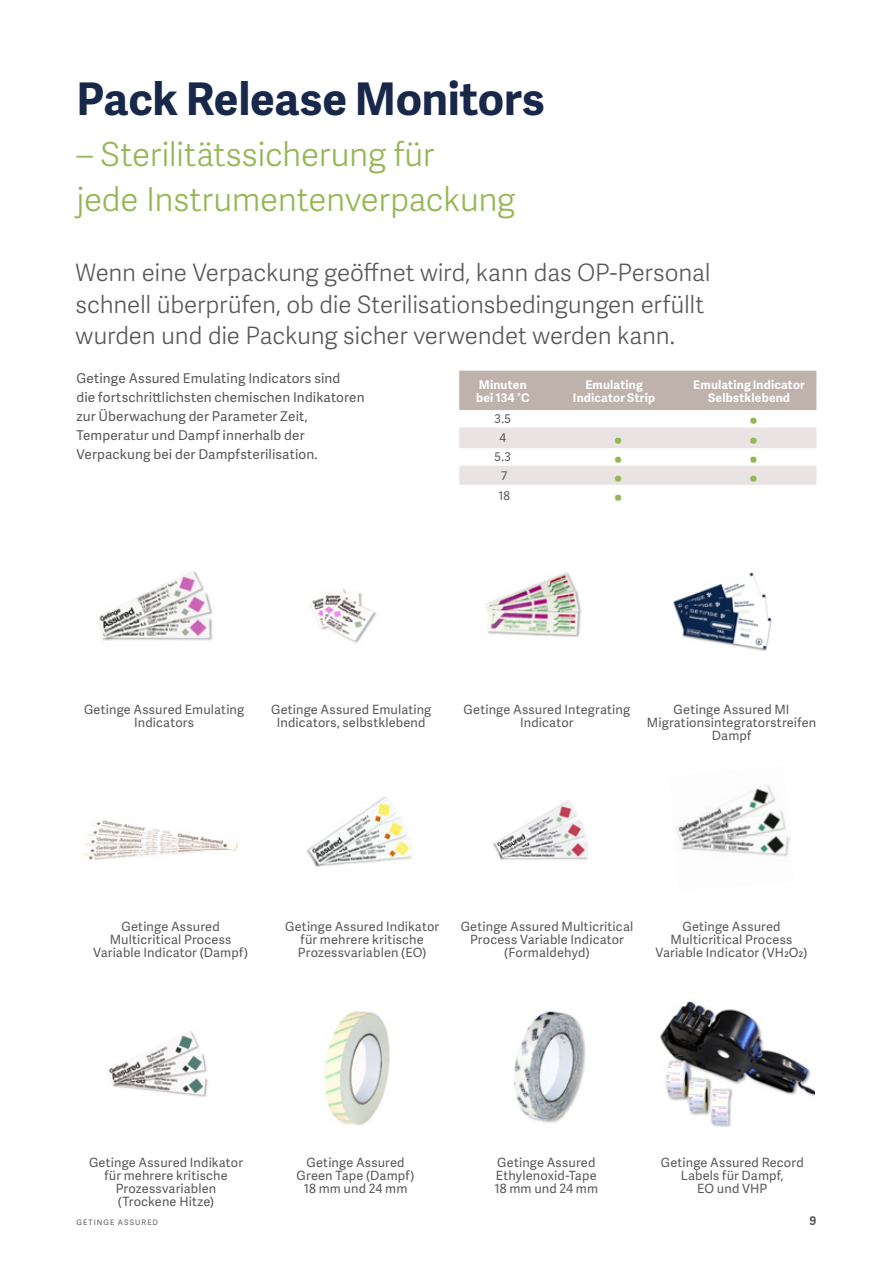
<style>
.page{position:relative;width:893px;height:1263px;background:#fff}
.page>*{position:absolute;margin:0;border:0;box-sizing:border-box;transform-origin:0 0}
.t1{font:700 45px "Adelle Sans";letter-spacing:-.005em;color:#18284a}
.t2{font:300 33px/44.7px "Adelle Sans";letter-spacing:-.01em;color:#94b754}
.t3{font:300 24px/32px "Adelle Sans";letter-spacing:-.01em;color:#595857}
.t4{font:22.5px "Adelle Sans";color:#94b754}
.t5{font:13.5px/19.2px "Adelle Sans";letter-spacing:.01em;color:#595857}
.t6{font:12.75px/12.8px "Adelle Sans";letter-spacing:.015em;color:#595857;text-align:center}
.t7{font:700 12px/12.8px "Adelle Sans";letter-spacing:.015em;color:#fff;text-align:center}
.t8{font:12px "Adelle Sans";color:#595857}
.t9{font:700 12px "Adelle Sans";color:#595857}
.t10{font:7.5px "Adelle Sans";letter-spacing:.14em;color:#595857}
</style>
<div class="page">
<img style="left:98px;top:571px;width:115px;height:70px">
<img style="left:486px;top:572px;width:96px;height:65px">
<img style="left:306px;top:797px;width:106px;height:70px">
<img style="left:493px;top:800px;width:95px;height:60px">
<img style="left:310px;top:589px;width:66px;height:54px">
<img style="left:673px;top:572px;width:99px;height:79px">
<img style="left:84px;top:819px;width:155px;height:41px">
<img style="left:675px;top:784px;width:116px;height:73px">
<img style="left:514px;top:1011px;width:72px;height:112px">
<img style="left:324px;top:1011px;width:66px;height:115px">
<img style="left:660px;top:1001px;width:155px;height:126px">
<img style="left:108px;top:1031px;width:100px;height:66px">
<div style="left:459px;top:371px;width:357px;height:39px;background:#bfb1ac"></div>
<svg style="left:459px;top:427px;width:357px;height:58px"></svg>
<h1 class="t1" style="left:77px;top:66px;width:469px">Pack Release Monitors</h1>
<h2 class="t2" style="left:77px;top:131px;width:440px">– Sterilitätssicherung für<br>jede Instrumentenverpackung</h2>
<h3 class="t3" style="left:76px;top:255px;width:636px">Wenn eine Verpackung geöffnet wird, kann das OP-Personal schnell überprüfen, ob die Sterilisationsbedingungen erfüllt wurden und die Packung sicher verwendet werden kann.</h3>
<p class="t7" style="left:476px;top:378px;width:55px;text-align:left">Minuten bei 134 °C</p>
<p class="t7" style="left:573px;top:378px;width:84px">Emulating<br>Indicator Strip</p>
<p class="t7" style="left:693px;top:378px;width:113px">Emulating Indicator<br>Selbstklebend</p>
<p class="t8" style="left:495px;top:410px;width:18px">3.5</p>
<h3 class="t4" style="left:749px;top:403px;width:10px">•</h3>
<p class="t8" style="left:499px;top:429px;width:8px">4</p>
<h3 class="t4" style="left:614px;top:422px;width:10px">•</h3>
<h3 class="t4" style="left:749px;top:422px;width:10px">•</h3>
<p class="t8" style="left:495px;top:449px;width:18px">5.3</p>
<h3 class="t4" style="left:614px;top:442px;width:10px">•</h3>
<h3 class="t4" style="left:749px;top:442px;width:10px">•</h3>
<p class="t8" style="left:501px;top:467px;width:8px">7</p>
<h3 class="t4" style="left:614px;top:461px;width:10px">•</h3>
<h3 class="t4" style="left:749px;top:461px;width:10px">•</h3>
<p class="t8" style="left:498px;top:487px;width:13px">18</p>
<h3 class="t4" style="left:614px;top:480px;width:10px">•</h3>
<p class="t5" style="left:77px;top:368px;width:290px">Getinge Assured Emulating Indicators sind<br>die fortschrittlichsten chemischen Indikatoren zur Überwachung der Parameter Zeit, Temperatur und Dampf innerhalb der Verpackung bei der Dampfsterilisation.</p>
<p class="t6" style="left:84px;top:703px;width:162px">Getinge Assured Emulating<br>Indicators</p>
<p class="t6" style="left:271px;top:703px;width:162px">Getinge Assured Emulating<br>Indicators, selbstklebend</p>
<p class="t6" style="left:464px;top:703px;width:168px">Getinge Assured Integrating<br>Indicator</p>
<p class="t6" style="left:647px;top:703px;width:171px">Getinge Assured MI<br>Migrationsintegratorstreifen<br>Dampf</p>
<p class="t6" style="left:93px;top:920px;width:157px">Getinge Assured<br>Multicritical Process<br>Variable Indicator (Dampf)</p>
<p class="t6" style="left:285px;top:920px;width:155px">Getinge Assured Indikator für mehrere kritische<br>Prozessvariablen (EO)</p>
<p class="t6" style="left:461px;top:920px;width:174px">Getinge Assured Multicritical<br>Process Variable Indicator (Formaldehyd)</p>
<p class="t6" style="left:655px;top:920px;width:154px">Getinge Assured<br>Multicritical Process<br>Variable Indicator (VH2O2)</p>
<p class="t6" style="left:89px;top:1156px;width:155px">Getinge Assured Indikator für mehrere kritische<br>Prozessvariablen (Trockene Hitze)</p>
<p class="t10" style="left:77px;top:1217px;width:83px">GETINGE ASSURED</p>
<p class="t9" style="left:809px;top:1211px;width:8px">9</p>
<p class="t6" style="left:297px;top:1156px;width:119px">Getinge Assured<br>Green Tape (Dampf)<br>18 mm und 24 mm</p>
<p class="t6" style="left:494px;top:1156px;width:105px;text-align:left">Getinge Assured<br>Ethylenoxid-Tape<br>18 mm und 24 mm</p>
<p class="t6" style="left:661px;top:1156px;width:144px">Getinge Assured Record<br>Labels für Dampf,<br>EO und VHP</p>
</div>
